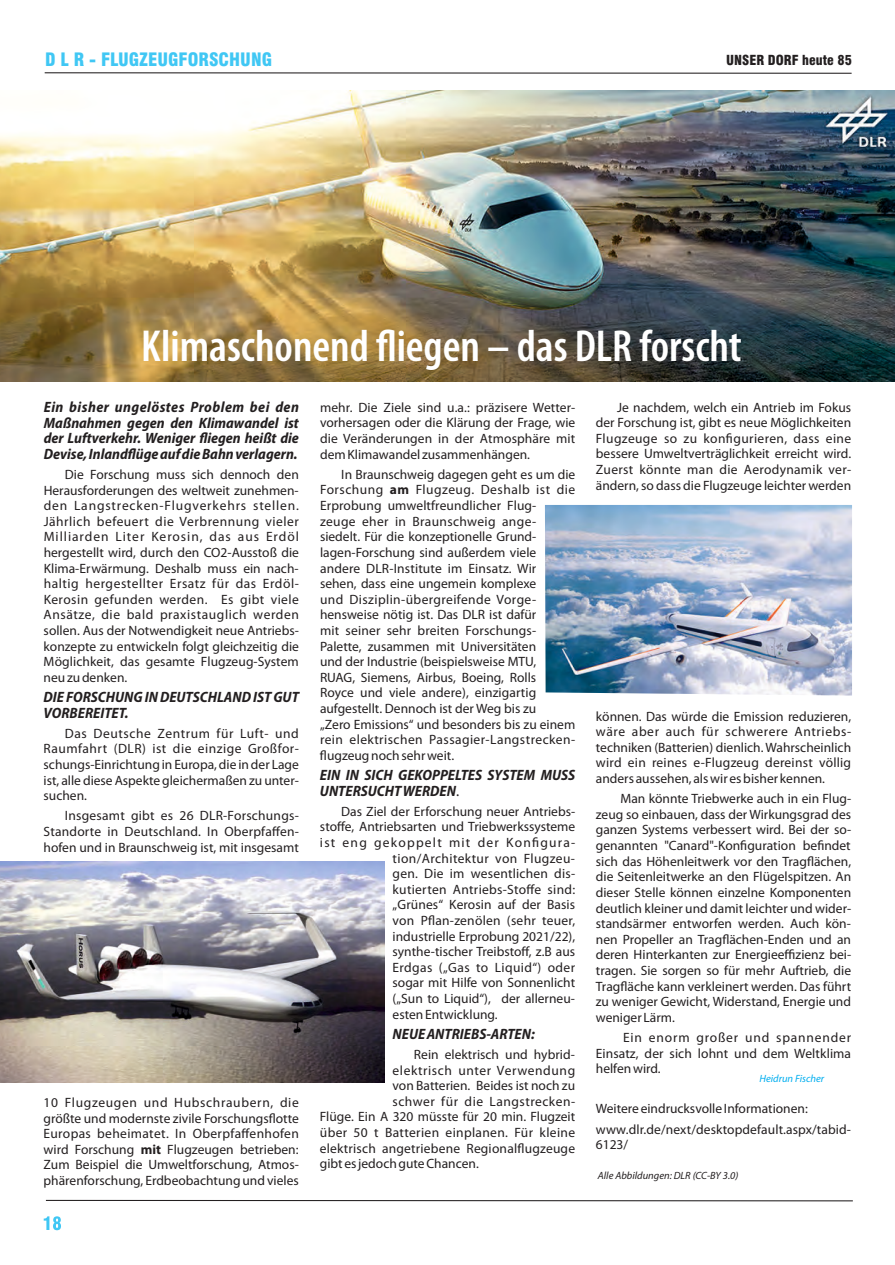
<style>
.page{position:relative;width:895px;height:1265px;background:#fff}
.page>*{position:absolute;margin:0;border:0;box-sizing:border-box;transform-origin:0 0}
.t1{font:600 condensed 45px "Myriad Pro";color:#fff}
.t2{font:900 condensed 18px "Swiss 721 BT";color:#40c7f4}
.t3{font:italic 700 semi-condensed 15px/15.6px "Myriad Pro";color:#231f20}
.t4{font:13.5px/15.6px "Myriad Pro";color:#231f20;text-align:justify}
.t5{font:13.5px "Myriad Pro";letter-spacing:.02em;color:#231f20}
.t6{font:13.5px "Myriad Pro";letter-spacing:.03em;color:#231f20}
.t7{font:13.5px "Myriad Pro";letter-spacing:.025em;color:#231f20}
.t8{font:13.5px "Myriad Pro";letter-spacing:.09em;color:#231f20}
.t9{font:13.5px "Myriad Pro";letter-spacing:.045em;color:#231f20}
.t10{font:13.5px "Myriad Pro";letter-spacing:.035em;color:#231f20}
.t11{font:900 condensed 13.5px "Swiss 721 BT";color:#231f20}
.t12{font:italic 10.5px "Myriad Pro";color:#231f20}
.t13{font:italic 10.5px "Myriad Pro";color:#00aeef}
.s1{font-weight:700}
.s2{font-weight:400;font-style:normal;font-stretch:normal}
</style>
<div class="page">
<svg style="left:43px;top:1216px;width:18px;height:15px"></svg>
<svg style="left:44px;top:72px;width:808px;height:2px"></svg>
<svg style="left:45px;top:1199px;width:808px;height:2px"></svg>
<img style="left:0;top:90px;width:894px;height:291px">
<img style="left:0;top:861px;width:384px;height:221px">
<img style="left:545px;top:505px;width:306px;height:190px">
<h2 class="t2" style="left:45px;top:52px;width:228px">D L R - FLUGZEUGFORSCHUNG</h2>
<p class="t11" style="left:726px;top:55px;width:127px">UNSER DORF heute 85</p>
<h1 class="t1" style="left:141px;top:327px;width:602px">Klimaschonend fliegen – das DLR forscht</h1>
<p class="t3" style="left:44px;top:400px;width:257px;text-align:justify">Ein bisher ungelöstes Problem bei den Maßnahmen gegen den Klimawandel ist der Luftverkehr. Weniger fliegen heißt die Devise, Inlandflüge auf die Bahn verlagern.</p>
<p class="t4" style="left:44px;top:468px;width:257px;text-indent:21px">Die Forschung muss sich dennoch den Herausforderungen des weltweit zunehmen&shy;den Langstrecken-Flugverkehrs stellen.<br>Jährlich befeuert die Verbrennung vieler Milliarden Liter Kerosin, das aus Erdöl hergestellt wird, durch den CO2-Ausstoß die Klima-Erwärmung. Deshalb muss ein nach&shy;haltig hergestellter Ersatz für das Erdöl-Kerosin gefunden werden. Es gibt viele Ansätze, die bald praxistauglich werden sollen. Aus der Notwendigkeit neue Antriebs&shy;konzepte zu entwickeln folgt gleichzeitig die Möglichkeit, das gesamte Flugzeug-System neu zu denken.</p>
<p class="t3" style="left:44px;top:690px;width:257px">DIE FORSCHUNG IN DEUTSCHLAND IST GUT<br>VORBEREITET.</p>
<p class="t4" style="left:44px;top:726px;width:257px;text-indent:21px">Das Deutsche Zentrum für Luft- und Raumfahrt (DLR) ist die einzige Großfor&shy;schungs-Einrichtung in Europa, die in der Lage ist, alle diese Aspekte gleichermaßen zu unter&shy;suchen.</p>
<p class="t4" style="left:44px;top:809px;width:257px;text-indent:21px">Insgesamt gibt es 26 DLR-Forschungs-Standorte in Deutschland. In Oberpfaffen&shy;hofen und in Braunschweig ist, mit insgesamt</p>
<p class="t4" style="left:596px;top:400px;width:257px;text-indent:21px">Je nachdem, welch ein Antrieb im Fokus der Forschung ist, gibt es neue Möglichkeiten Flugzeuge so zu konfigurieren, dass eine bessere Umweltverträglichkeit erreicht wird.<br>Zuerst könnte man die Aerodynamik ver&shy;ändern, so dass die Flugzeuge leichter werden</p>
<p class="t4" style="left:320px;top:400px;width:257px">mehr. Die Ziele sind u.a.: präzisere Wetter&shy;vorhersagen oder die Klärung der Frage, wie die Veränderungen in der Atmosphäre mit dem Klimawandel zusammenhängen.</p>
<p class="t4" style="left:320px;top:467px;width:257px;text-align:left;text-indent:21px">In Braunschweig dagegen geht es um die Forschung <span class="s1">am</span> Flugzeug. Deshalb ist die Erprobung umweltfreundlicher Flug&shy;zeuge eher in Braunschweig ange&shy;siedelt. Für die konzeptionelle Grund&shy;lagen-Forschung sind außerdem viele andere DLR-Institute im Einsatz. Wir sehen, dass eine ungemein komplexe<br>und Disziplin-übergreifende Vorge&shy;hensweise nötig ist. Das DLR ist dafür<br>mit seiner sehr breiten Forschungs-Palette, zusammen mit Universitäten<br>und der Industrie (beispielsweise MTU,<br>RUAG, Siemens, Airbus, Boeing, Rolls<br>Royce und viele andere), einzigartig aufgestellt. Dennoch ist der Weg bis zu<br>„Zero Emissions“ und besonders bis zu einem rein elektrischen Passagier-Langstrecken&shy;flugzeug noch sehr weit.</p>
<p class="t3" style="left:320px;top:768px;width:257px">EIN IN SICH GEKOPPELTES SYSTEM MUSS<br>UNTERSUCHT WERDEN<span class="s2">.</span></p>
<p class="t4" style="left:341px;top:804px;width:235px">Das Ziel der Erforschung neuer Antriebs-</p>
<p class="t4" style="left:320px;top:820px;width:257px">stoffe, Antriebsarten und Triebwerkssysteme</p>
<p class="t8" style="left:320px;top:836px;width:257px">ist eng gekoppelt mit der Konfigura-</p>
<p class="t6" style="left:392px;top:852px;width:184px">tion/Architektur von Flugzeu-</p>
<p class="t4" style="left:392px;top:867px;width:184px">gen. Die im wesentlichen dis-</p>
<p class="t5" style="left:392px;top:883px;width:184px">kutierten Antriebs-Stoffe sind:</p>
<p class="t4" style="left:392px;top:898px;width:184px">„Grünes“ Kerosin auf der Basis</p>
<p class="t5" style="left:392px;top:914px;width:184px">von Pflan-zenölen (sehr teuer,</p>
<p class="t4" style="left:392px;top:929px;width:184px">industrielle Erprobung 2021/22),</p>
<p class="t4" style="left:392px;top:945px;width:184px">synthe-tischer Treibstoff, z.B aus</p>
<p class="t6" style="left:392px;top:961px;width:184px">Erdgas („Gas to Liquid“) oder</p>
<p class="t4" style="left:392px;top:976px;width:184px">sogar mit Hilfe von Sonnenlicht</p>
<p class="t4" style="left:392px;top:991px;width:184px">(„Sun to Liquid“), der allerneu-</p>
<p class="t4" style="left:392px;top:1007px;width:107px">esten Entwicklung.</p>
<p class="t3" style="left:392px;top:1027px;width:144px">NEUE ANTRIEBS-ARTEN:</p>
<p class="t4" style="left:414px;top:1047px;width:162px">Rein elektrisch und hybrid-</p>
<p class="t9" style="left:392px;top:1064px;width:184px">elektrisch unter Verwendung</p>
<p class="t4" style="left:392px;top:1078px;width:184px">von Batterien. Beides ist noch zu</p>
<p class="t10" style="left:392px;top:1095px;width:184px">schwer für die Langstrecken-</p>
<p class="t4" style="left:320px;top:1110px;width:257px">Flüge. Ein A 320 müsste für 20 min. Flugzeit</p>
<p class="t7" style="left:320px;top:1126px;width:257px">über 50 t Batterien einplanen. Für kleine</p>
<p class="t4" style="left:320px;top:1141px;width:257px">elektrisch angetriebene Regionalflugzeuge</p>
<p class="t4" style="left:320px;top:1156px;width:160px">gibt es jedoch gute Chancen.</p>
<p class="t4" style="left:595px;top:709px;width:257px">können. Das würde die Emission reduzieren, wäre aber auch für schwerere Antriebs&shy;techniken (Batterien) dienlich. Wahrscheinlich wird ein reines e-Flugzeug dereinst völlig anders aussehen, als wir es bisher kennen.</p>
<p class="t4" style="left:595px;top:792px;width:257px;text-indent:25px">Man könnte Triebwerke auch in ein Flug&shy;zeug so einbauen, dass der Wirkungsgrad des ganzen Systems verbessert wird. Bei der so&shy;genannten "Canard"-Konfiguration befindet sich das Höhenleitwerk vor den Tragflächen, die Seitenleitwerke an den Flügelspitzen. An dieser Stelle können einzelne Komponenten deutlich kleiner und damit leichter und wider&shy;standsärmer entworfen werden. Auch kön&shy;nen Propeller an Tragflächen-Enden und an deren Hinterkanten zur Energieeffizienz bei&shy;tragen. Sie sorgen so für mehr Auftrieb, die Tragfläche kann verkleinert werden. Das führt zu weniger Gewicht, Widerstand, Energie und weniger Lärm.</p>
<p class="t4" style="left:595px;top:1030px;width:257px;text-indent:27px">Ein enorm großer und spannender Einsatz, der sich lohnt und dem Weltklima helfen wird.</p>
<p class="t4" style="left:595px;top:1099px;width:257px;line-height:20.1px">Weitere eindrucksvolle Informationen: www.dlr.de/next/desktopdefault.aspx/tabid-</p>
<p class="t4" style="left:595px;top:1137px;width:34px">6123/</p>
<p class="t13" style="left:759px;top:1073px;width:66px">Heidrun Fischer</p>
<p class="t4" style="left:44px;top:1095px;width:257px">10 Flugzeugen und Hubschraubern, die größte und modernste zivile Forschungsflotte Europas beheimatet. In Oberpfaffenhofen wird Forschung <span class="s1">mit</span> Flugzeugen betrieben:<br>Zum Beispiel die Umweltforschung, Atmos&shy;phärenforschung, Erdbeobachtung und vieles</p>
<p class="t12" style="left:598px;top:1171px;width:142px">Alle Abbildungen: DLR (CC-BY 3.0)</p>
</div>
